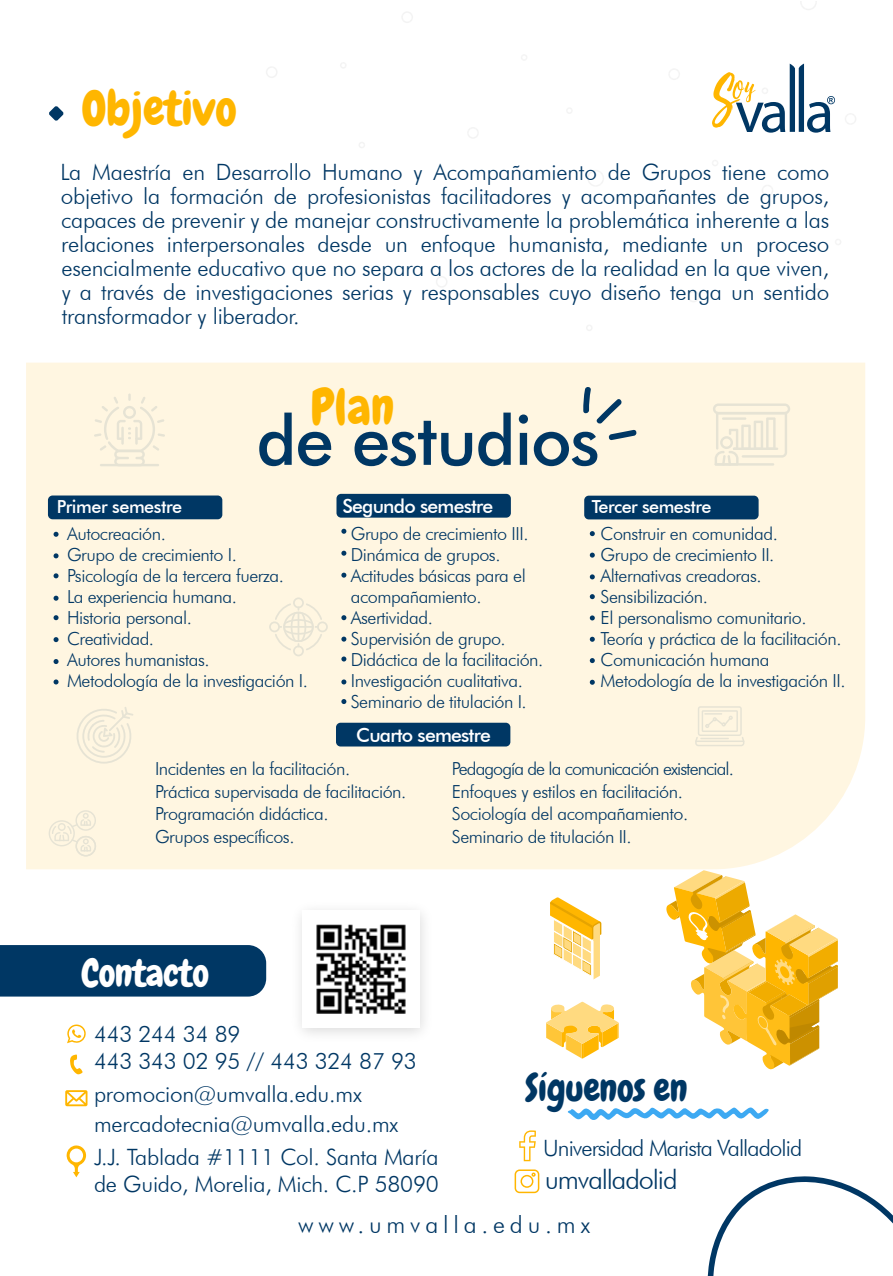
<style>
.page{position:relative;width:893px;height:1276px;background:#fff}
.page>*{position:absolute;margin:0;border:0;box-sizing:border-box;transform-origin:0 0}
.t1{font:500 69px "Futura BT";letter-spacing:-.02em;color:#003764}
.t2{font:50.25px "Chewy Pro";color:#ffb600}
.t3{font:48px "Chewy Pro";letter-spacing:-.01em;color:#ffb600}
.t4{font:37.5px "Chewy Pro";letter-spacing:-.01em;color:#003764}
.t5{font:37.5px "Chewy Pro";letter-spacing:-.01em;color:#fff}
.t6{font:300 27px "Futura BT";letter-spacing:-.04em;color:#003764}
.t7{font:300 24px "Futura BT";letter-spacing:.2em;color:#003764}
.t8{font:300 22.5px/24px "Futura BT";letter-spacing:-.01em;color:#003764}
.t9{font:300 22.5px "Futura BT";letter-spacing:-.04em;color:#003764}
.t10{font:500 19.35px "Futura BT";letter-spacing:-.04em;color:#fff}
.t11{font:300 18px/21px "Futura BT";letter-spacing:-.025em;color:#003764}
.t12{font:500 18px "Futura BT";letter-spacing:-.03em;color:#fff}
</style>
<div class="page">
<div style="left:26px;top:362px;width:839px;height:507px;background:#fff6e1"></div>
<div style="left:586px;top:324px;width:7px;height:7px;border:2px solid #b3b3b3;border-radius:50%"></div>
<svg style="left:54px;top:532px;width:5px;height:5px"></svg>
<svg style="left:54px;top:553px;width:5px;height:5px"></svg>
<svg style="left:54px;top:573px;width:5px;height:5px"></svg>
<svg style="left:54px;top:595px;width:5px;height:6px"></svg>
<svg style="left:54px;top:615px;width:5px;height:5px"></svg>
<svg style="left:54px;top:637px;width:5px;height:5px"></svg>
<svg style="left:54px;top:659px;width:5px;height:5px"></svg>
<svg style="left:54px;top:679px;width:5px;height:5px"></svg>
<svg style="left:341px;top:529px;width:5px;height:5px"></svg>
<svg style="left:341px;top:551px;width:5px;height:5px"></svg>
<svg style="left:341px;top:572px;width:5px;height:5px"></svg>
<svg style="left:341px;top:636px;width:5px;height:5px"></svg>
<svg style="left:341px;top:615px;width:5px;height:5px"></svg>
<svg style="left:341px;top:656px;width:5px;height:5px"></svg>
<svg style="left:341px;top:679px;width:5px;height:5px"></svg>
<svg style="left:341px;top:699px;width:5px;height:5px"></svg>
<svg style="left:49px;top:106px;width:15px;height:15px"></svg>
<svg style="left:266px;top:4px;width:590px;height:298px"></svg>
<svg style="left:707px;top:1176px;width:186px;height:100px"></svg>
<img style="left:316px;top:924px;width:90px;height:90px">
<svg style="left:65px;top:1090px;width:22px;height:16px"></svg>
<svg style="left:70px;top:1054px;width:13px;height:20px"></svg>
<svg style="left:67px;top:1024px;width:19px;height:19px"></svg>
<div style="left:0;top:945px;width:266px;height:51px;background:#003764"></div>
<svg style="left:66px;top:1145px;width:20px;height:32px"></svg>
<svg style="left:567px;top:1107px;width:202px;height:13px"></svg>
<svg style="left:519px;top:1130px;width:17px;height:31px"></svg>
<svg style="left:515px;top:1169px;width:24px;height:24px"></svg>
<svg style="left:583px;top:386px;width:55px;height:55px;background:#d6d7cd"></svg>
<div style="left:48px;top:495px;width:174px;height:24px;background:#003764;border-radius:5px"></div>
<div style="left:336px;top:494px;width:175px;height:23px;background:#003764;border-radius:5px"></div>
<div style="left:336px;top:722px;width:174px;height:24px;background:#003764;border-radius:5px"></div>
<svg style="left:590px;top:531px;width:5px;height:5px"></svg>
<svg style="left:590px;top:552px;width:5px;height:5px"></svg>
<svg style="left:590px;top:574px;width:5px;height:5px"></svg>
<svg style="left:590px;top:594px;width:5px;height:5px"></svg>
<svg style="left:590px;top:615px;width:5px;height:5px"></svg>
<svg style="left:590px;top:637px;width:5px;height:5px"></svg>
<svg style="left:590px;top:658px;width:5px;height:5px"></svg>
<svg style="left:590px;top:680px;width:5px;height:5px"></svg>
<div style="left:584px;top:496px;width:175px;height:23px;background:#003764;border-radius:5px"></div>
<svg style="left:666px;top:870px;width:172px;height:199px"></svg>
<svg style="left:546px;top:1001px;width:73px;height:57px"></svg>
<svg style="left:550px;top:897px;width:51px;height:82px"></svg>
<svg style="left:94px;top:393px;width:71px;height:73px;background:#f9f2de"></svg>
<svg style="left:713px;top:403px;width:77px;height:62px;background:#f6efdc"></svg>
<hr style="left:715px;top:463px;width:59px;height:2px;background:#003764">
<hr style="left:722px;top:417px;width:24px;height:3px;background:#003764">
<svg style="left:74px;top:706px;width:60px;height:57px;background:#f8f0dd"></svg>
<svg style="left:695px;top:706px;width:49px;height:40px;background:#f6efdc"></svg>
<svg style="left:269px;top:597px;width:59px;height:59px;background:#f9f1de"></svg>
<svg style="left:49px;top:810px;width:47px;height:46px;background:#f8f1dd"></svg>
<h3 class="t3" style="left:82px;top:78px;width:157px">Objetivo</h3>
<p class="t8" style="left:61px;top:160px;width:770px;text-align:justify">La Maestría en Desarrollo Humano y Acompañamiento de Grupos tiene como objetivo la formación de profesionistas facilitadores y acompañantes de grupos, capaces de prevenir y de manejar constructivamente la problemática inherente a las relaciones interpersonales desde un enfoque humanista, mediante un proceso esencialmente educativo que no separa a los actores de la realidad en la que viven, y a través de investigaciones serias y responsables cuyo diseño tenga un sentido transformador y liberador.</p>
<h2 class="t2" style="left:311px;top:374px;width:85px">Plan</h2>
<h1 class="t1" style="left:257px;top:398px;width:345px">de estudios</h1>
<p class="t12" style="left:57px;top:496px;width:127px">Primer semestre</p>
<p class="t10" style="left:342px;top:494px;width:152px">Segundo semestre</p>
<p class="t12" style="left:592px;top:496px;width:121px">Tercer semestre</p>
<p class="t11" style="left:67px;top:523px;width:242px">Autocreación.<br>Grupo de crecimiento I.<br>Psicología de la tercera fuerza.<br>La experiencia humana.<br>Historia personal.<br>Creatividad.<br>Autores humanistas.<br>Metodología de la investigación I.</p>
<p class="t11" style="left:351px;top:523px;width:194px">Grupo de crecimiento III.<br>Dinámica de grupos.<br>Actitudes básicas para el acompañamiento.<br>Asertividad.<br>Supervisión de grupo.<br>Didáctica de la facilitación.<br>Investigación cualitativa.<br>Seminario de titulación I.</p>
<p class="t10" style="left:356px;top:723px;width:136px">Cuarto semestre</p>
<p class="t11" style="left:601px;top:523px;width:246px">Construir en comunidad.<br>Grupo de crecimiento II.<br>Alternativas creadoras.<br>Sensibilización.<br>El personalismo comunitario.<br>Teoría y práctica de la facilitación.<br>Comunicación humana<br>Metodología de la investigación II.</p>
<p class="t11" style="left:155px;top:757px;width:253px;line-height:22.5px">Incidentes en la facilitación.<br>Práctica supervisada de facilitación.<br>Programación didáctica.<br>Grupos específicos.</p>
<p class="t11" style="left:452px;top:757px;width:284px;line-height:22.5px">Pedagogía de la comunicación existencial.<br>Enfoques y estilos en facilitación.<br>Sociología del acompañamiento.<br>Seminario de titulación II.</p>
<h3 class="t5" style="left:82px;top:949px;width:129px">Contacto</h3>
<p class="t8" style="left:94px;top:1020px;width:324px;line-height:27px">443 244 34 89<br>443 343 02 95 // 443 324 87 93</p>
<p class="t8" style="left:94px;top:1079px;width:306px;line-height:30px">promocion@umvalla.edu.mx mercadotecnia@umvalla.edu.mx</p>
<p class="t8" style="left:94px;top:1143px;width:346px;line-height:27px">J.J. Tablada #1111 Col. Santa María de Guido, Morelia, Mich. C.P 58090</p>
<h3 class="t7" style="left:298px;top:1209px;width:294px">www.umvalla.edu.mx</h3>
<h3 class="t4" style="left:525px;top:1064px;width:164px">Síguenos en</h3>
<p class="t9" style="left:543px;top:1134px;width:260px">Universidad Marista Valladolid</p>
<h3 class="t6" style="left:545px;top:1163px;width:134px">umvalladolid</h3>
</div>
